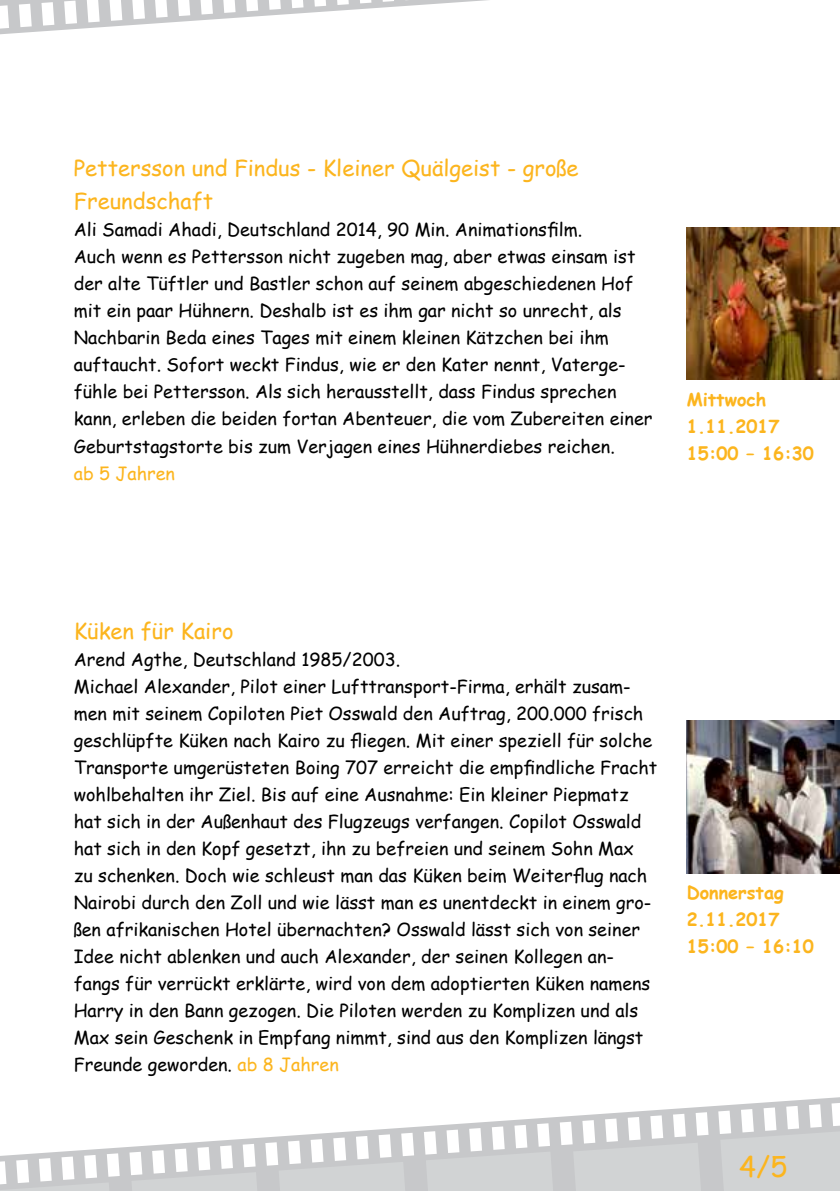
<style>
.page{position:relative;width:840px;height:1191px;background:#fff}
.page>*{position:absolute;margin:0;border:0;box-sizing:border-box;transform-origin:0 0}
.t1{font:28px "Comic Sans MS";color:#fcb51e}
.t2{font:22px/33px "Comic Sans MS";color:#fcb51e}
.t3{font:18px/27px "Comic Sans MS";color:#000}
.t4{font:700 18px/27px "Comic Sans MS";color:#fcb51e}
.t5{font:18px "Comic Sans MS";color:#fcb51e}
.s1{color:#fcb51e}
</style>
<div class="page">
<svg style="left:0;top:0;width:488px;height:34px"></svg>
<svg style="left:44px;top:1097px;width:795px;height:94px"></svg>
<svg style="left:0;top:1153px;width:120px;height:38px"></svg>
<svg style="left:129px;top:1143px;width:128px;height:48px"></svg>
<svg style="left:265px;top:1132px;width:149px;height:59px"></svg>
<svg style="left:423px;top:1123px;width:130px;height:68px"></svg>
<svg style="left:559px;top:1112px;width:149px;height:79px"></svg>
<svg style="left:717px;top:1103px;width:122px;height:88px"></svg>
<img style="left:686px;top:227px;width:153px;height:153px">
<img style="left:686px;top:720px;width:153px;height:153px">
<p class="t2" style="left:74px;top:151px;width:506px">Pettersson und Findus - Kleiner Quälgeist - große<br>Freundschaft</p>
<p class="t3" style="left:74px;top:216px;width:580px">Ali Samadi Ahadi, Deutschland 2014, 90 Min. Animationsfilm.<br>Auch wenn es Pettersson nicht zugeben mag, aber etwas einsam ist der alte Tüftler und Bastler schon auf seinem abgeschiedenen Hof mit ein paar Hühnern. Deshalb ist es ihm gar nicht so unrecht, als Nachbarin Beda eines Tages mit einem kleinen Kätzchen bei ihm auftaucht. Sofort weckt Findus, wie er den Kater nennt, Vaterge&shy;fühle bei Pettersson. Als sich herausstellt, dass Findus sprechen kann, erleben die beiden fortan Abenteuer, die vom Zubereiten einer Geburtstagstorte bis zum Verjagen eines Hühnerdiebes reichen.</p>
<p class="t5" style="left:74px;top:460px;width:103px">ab 5 Jahren</p>
<p class="t4" style="left:686px;top:385px;width:129px">Mittwoch<br>1.11.2017<br>15:00 – 16:30</p>
<p class="t2" style="left:74px;top:613px;width:161px">Küken für Kairo</p>
<p class="t3" style="left:74px;top:645px;width:584px">Arend Agthe, Deutschland 1985/2003.<br>Michael Alexander, Pilot einer Lufttransport-Firma, erhält zusam&shy;men mit seinem Copiloten Piet Osswald den Auftrag, 200.000 frisch geschlüpfte Küken nach Kairo zu fliegen. Mit einer speziell für solche Transporte umgerüsteten Boing 707 erreicht die empfindliche Fracht wohlbehalten ihr Ziel. Bis auf eine Ausnahme: Ein kleiner Piepmatz hat sich in der Außenhaut des Flugzeugs verfangen. Copilot Osswald hat sich in den Kopf gesetzt, ihn zu befreien und seinem Sohn Max zu schenken. Doch wie schleust man das Küken beim Weiterflug nach Nairobi durch den Zoll und wie lässt man es unentdeckt in einem gro&shy;ßen afrikanischen Hotel übernachten? Osswald lässt sich von seiner Idee nicht ablenken und auch Alexander, der seinen Kollegen an&shy;fangs für verrückt erklärte, wird von dem adoptierten Küken namens Harry in den Bann gezogen. Die Piloten werden zu Komplizen und als Max sein Geschenk in Empfang nimmt, sind aus den Komplizen längst Freunde geworden. <span class="s1">ab 8 Jahren</span></p>
<p class="t4" style="left:686px;top:878px;width:129px">Donnerstag<br>2.11.2017<br>15:00 – 16:10</p>
<h1 class="t1" style="left:738px;top:1145px;width:50px">4/5</h1>
</div>
